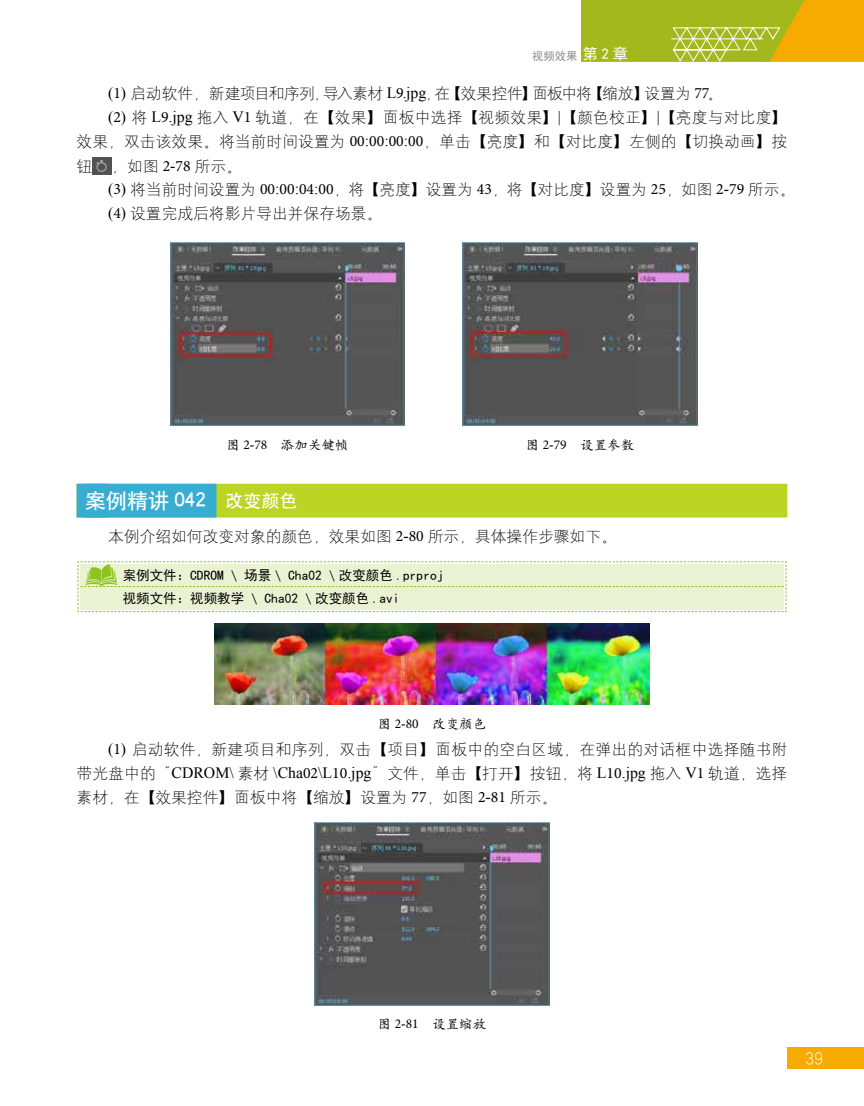
<style>
.page{position:relative;width:864px;height:1106px;background:#fff}
.page>*{position:absolute;margin:0;border:0;box-sizing:border-box;transform-origin:0 0}
.t1{font:21px "H Yb 1 gj";color:#fff}
.t2{font:18px "H Yg 1 gj";color:#fff}
.t3{font:15.75px/24px "H Yg 1 gj";color:#000}
.t4{font:15.75px "H Yg 1 gj";letter-spacing:-.03em;color:#000}
.t5{font:13.5px/22.5px "Sim Hei";color:#000}
.t6{font:13.5px "H Yc 1 gj";color:#000}
.t7{font:11.25px "Sim Hei";color:#898989}
.s1{font-size:15px;color:#fff}
.s2{font-family:"Times New Roman"}
.s3{font-family:"Minion Pro"}
.s4{font-size:18px}
</style>
<div class="page">
<svg style="left:581px;top:0;width:282px;height:62px"></svg>
<div style="left:787px;top:1047px;width:76px;height:21px;background:#f7ab00"></div>
<div style="left:77px;top:484px;width:710px;height:33px;background:#bcd423"></div>
<div style="left:77px;top:484px;width:29px;height:33px;background:#37add1"></div>
<div style="left:85px;top:484px;width:131px;height:33px;background:#37add1"></div>
<img style="left:92px;top:157px;width:19px;height:18px">
<img style="left:170px;top:242px;width:234px;height:183px">
<img style="left:462px;top:242px;width:235px;height:183px">
<svg style="left:77px;top:561px;width:709px;height:51px"></svg>
<img style="left:214px;top:623px;width:435px;height:81px">
<img style="left:314px;top:822px;width:235px;height:183px">
<p class="t7" style="left:532px;top:50px;width:97px">视频效果<span class="s1">第2章</span></p>
<p class="t4" style="left:108px;top:85px;width:616px"><span class="s2">(</span><span class="s3">1</span><span class="s2">)</span> 启动软件，新建项目和序列，导入素材 <span class="s2">L</span><span class="s3">9</span><span class="s2">.jpg</span>，在【效果控件】面板中将【缩放】设置为 <span class="s3">77</span>。</p>
<p class="t3" style="left:108px;top:105px;width:680px"><span class="s2">(</span><span class="s3">2</span><span class="s2">)</span> 将 <span class="s2">L</span><span class="s3">9</span><span class="s2">.jpg</span> 拖入 <span class="s2">V</span><span class="s3">1</span> 轨道，在【效果】面板中选择【视频效果】<span class="s2">|</span>【颜色校正】<span class="s2">|</span>【亮度与对比度】</p>
<p class="t3" style="left:77px;top:129px;width:712px">效果，双击该效果。将当前时间设置为 <span class="s3">00</span><span class="s2">:</span><span class="s3">00</span><span class="s2">:</span><span class="s3">00</span><span class="s2">:</span><span class="s3">00</span>，单击【亮度】和【对比度】左侧的【切换动画】按</p>
<p class="t3" style="left:77px;top:154px;width:167px">钮 ，如图 <span class="s3">2</span><span class="s2">-</span><span class="s3">78</span> 所示。</p>
<p class="t3" style="left:108px;top:177px;width:688px"><span class="s2">(</span><span class="s3">3</span><span class="s2">)</span> 将当前时间设置为 <span class="s3">00</span><span class="s2">:</span><span class="s3">00</span><span class="s2">:</span><span class="s3">04</span><span class="s2">:</span><span class="s3">00</span>，将【亮度】设置为 <span class="s3">43</span>，将【对比度】设置为 <span class="s3">25</span>，如图 <span class="s3">2</span><span class="s2">-</span><span class="s3">79</span> 所示。<span class="s2">(</span><span class="s3">4</span><span class="s2">)</span> 设置完成后将影片导出并保存场景。</p>
<p class="t6" style="left:226px;top:438px;width:123px">图 <span class="s3">2</span><span class="s2">-</span><span class="s3">78</span> 添加关键帧</p>
<p class="t6" style="left:525px;top:438px;width:110px">图 <span class="s3">2</span><span class="s2">-</span><span class="s3">79</span> 设置参数</p>
<h1 class="t1" style="left:85px;top:490px;width:214px">案例精讲 042 <span class="s4">改变颜色</span></h1>
<p class="t3" style="left:108px;top:524px;width:510px">本例介绍如何改变对象的颜色，效果如图 <span class="s3">2</span><span class="s2">-</span><span class="s3">80</span> 所示，具体操作步骤如下。</p>
<p class="t5" style="left:123px;top:564px;width:322px">案例文件：CDROM \ 场景 \ Cha02 \ 改变颜色 .prproj视频文件：视频教学 \ Cha02 \ 改变颜色 .avi</p>
<p class="t6" style="left:377px;top:717px;width:110px">图 <span class="s3">2</span><span class="s2">-</span><span class="s3">80</span>　改变颜色</p>
<p class="t3" style="left:77px;top:737px;width:712px;text-align:justify;text-indent:32px"><span class="s2">(</span><span class="s3">1</span><span class="s2">)</span> 启动软件，新建项目和序列，双击【项目】面板中的空白区域，在弹出的对话框中选择随书附带光盘中的“<span class="s2">CDROM\</span> 素材 <span class="s2">\Cha</span><span class="s3">02</span><span class="s2">\L</span><span class="s3">10</span><span class="s2">.jpg</span>”文件，单击【打开】按钮，将 <span class="s2">L</span><span class="s3">10</span><span class="s2">.jpg</span> 拖入 <span class="s2">V</span><span class="s3">1</span> 轨道，选择素材，在【效果控件】面板中将【缩放】设置为 <span class="s3">77</span>，如图 <span class="s3">2</span><span class="s2">-</span><span class="s3">81</span> 所示。</p>
<p class="t6" style="left:377px;top:1017px;width:110px">图 <span class="s3">2</span><span class="s2">-</span><span class="s3">81</span> 设置缩放</p>
<p class="t2" style="left:804px;top:1050px;width:19px">39</p>
</div>
